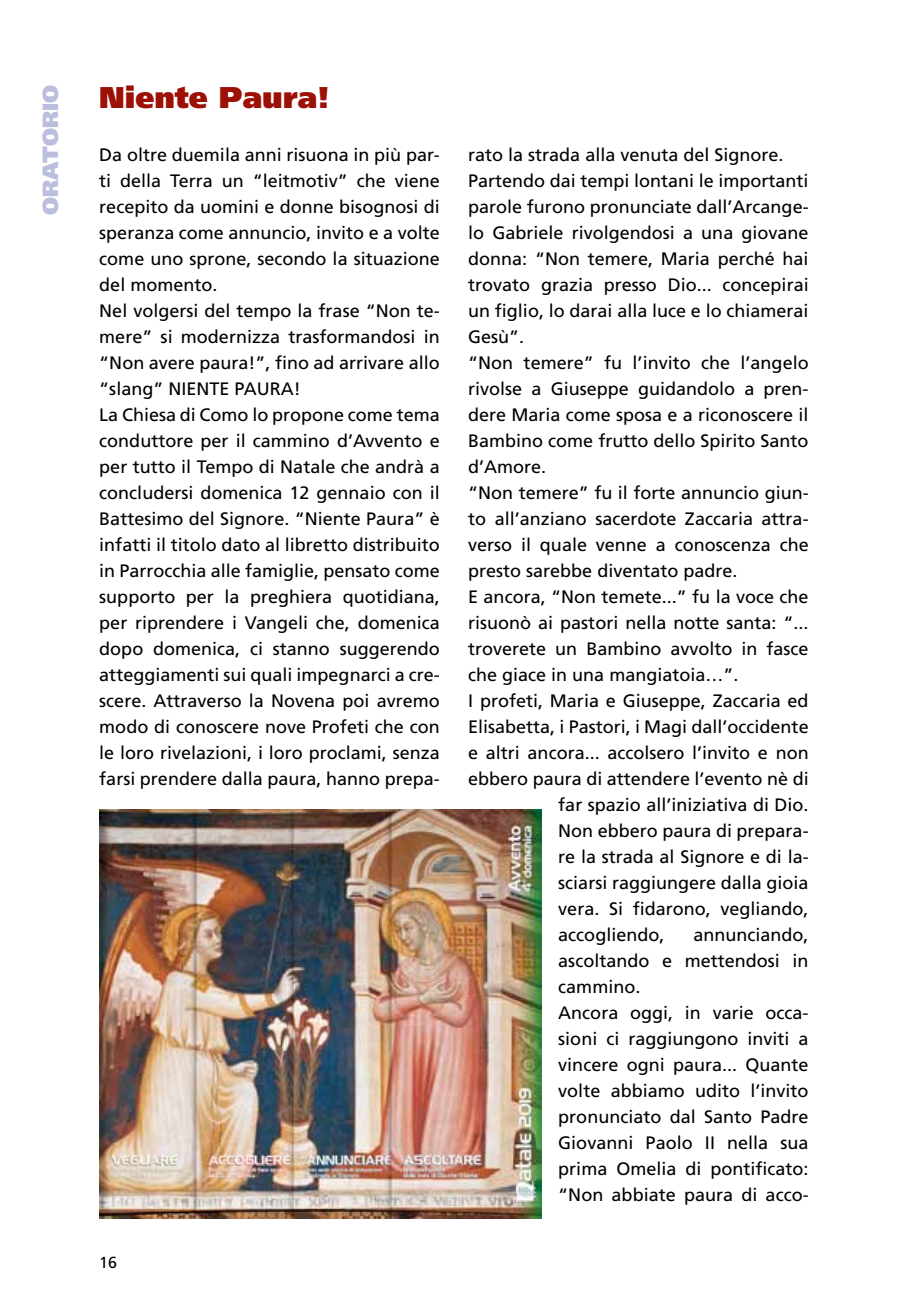
<style>
.page{position:relative;width:908px;height:1304px;background:#fff}
.page>*{position:absolute;margin:0;border:0;box-sizing:border-box;transform-origin:0 0}
.t1{font:900 30px "Frutiger";color:#9c1006}
.t2{font:900 22px "Frutiger";color:#bbbedc}
.t3{font:18px/26px "Frutiger";color:#000}
.t4{font:16px "Frutiger";color:#000}
</style>
<div class="page">
<img style="left:99px;top:809px;width:442px;height:410px">
<p class="t2" style="left:37px;top:215px;width:131px;rotate:-90deg">oratorio</p>
<h1 class="t1" style="left:99px;top:79px;width:232px">Niente Paura!</h1>
<p class="t3" style="left:99px;top:142px;width:342px">Da oltre duemila anni risuona in più par&shy;ti della Terra un “leitmotiv” che viene recepito da uomini e donne bisognosi di speranza come annuncio, invito e a volte come uno sprone, secondo la situazione del momento.<br>Nel volgersi del tempo la frase “Non te&shy;mere” si modernizza trasformandosi in “Non avere paura!”, fino ad arrivare allo “slang” NIENTE</p>
<p class="t3" style="left:99px;top:376px;width:342px;text-indent:194px">!<br>La Chiesa di Como lo propone come tema conduttore per il cammino d’Avvento e per tutto il Tempo di Natale che andrà a concludersi domenica 12 gennaio con il Battesimo del Signore. “N iente Paura” è infatti il titolo dato al libretto distribuito in Parrocchia alle famiglie, pensato come supporto per la preghiera quotidiana, per riprendere i Vangeli che, domenica dopo domenica, ci stanno suggerendo atteggiamenti sui quali impegnarci a cre&shy;scere. Attraverso la N ovena poi avremo modo di conoscere nove Profeti che con le loro rivelazioni, i loro proclami, senza farsi prendere dalla paura, hanno prepa-</p>
<p class="t3" style="left:234px;top:376px;width:13px">PAURA</p>
<p class="t4" style="left:99px;top:1253px;width:19px">16</p>
<p class="t3" style="left:468px;top:142px;width:317px">rato la strada alla venuta del Signore.</p>
<p class="t3" style="left:468px;top:168px;width:342px">Partendo dai tempi lontani le importanti</p>
<p class="t3" style="left:468px;top:194px;width:342px">parole furono pronunciate dall’Arcange-</p>
<p class="t3" style="left:468px;top:220px;width:342px">lo Gabriele rivolgendosi a una giovane</p>
<p class="t3" style="left:468px;top:246px;width:342px">donna: “Non temere, Maria perché hai</p>
<p class="t3" style="left:468px;top:272px;width:342px">trovato grazia presso Dio... concepirai</p>
<p class="t3" style="left:468px;top:298px;width:342px">un figlio, lo darai alla luce e lo chiamerai</p>
<p class="t3" style="left:468px;top:324px;width:58px">Gesù”.</p>
<p class="t3" style="left:468px;top:350px;width:342px">“Non temere” fu l’invito che l’angelo</p>
<p class="t3" style="left:468px;top:376px;width:342px">rivolse a Giuseppe guidandolo a pren-</p>
<p class="t3" style="left:468px;top:402px;width:342px">dere Maria come sposa e a riconoscere il</p>
<p class="t3" style="left:468px;top:428px;width:342px">Bambino come frutto dello Spirito Santo</p>
<p class="t3" style="left:468px;top:454px;width:80px">d’Amore.</p>
<p class="t3" style="left:468px;top:480px;width:342px">“Non temere” fu il forte annuncio giun-</p>
<p class="t3" style="left:468px;top:506px;width:342px">to all’anziano sacerdote Zaccaria attra-</p>
<p class="t3" style="left:468px;top:532px;width:342px">verso il quale venne a conoscenza che</p>
<p class="t3" style="left:468px;top:558px;width:271px">presto sarebbe diventato padre.</p>
<p class="t3" style="left:468px;top:584px;width:342px">E ancora, “Non temete...” fu la voce che</p>
<p class="t3" style="left:468px;top:610px;width:342px">risuonò ai pastori nella notte santa: “...</p>
<p class="t3" style="left:468px;top:636px;width:342px">troverete un Bambino avvolto in fasce</p>
<p class="t3" style="left:468px;top:662px;width:272px">che giace in una mangiatoia…”.</p>
<p class="t3" style="left:468px;top:688px;width:342px">I profeti, Maria e Giuseppe, Zaccaria ed</p>
<p class="t3" style="left:468px;top:714px;width:342px">E lisabetta, i Pastori, i Magi dall’occidente</p>
<p class="t3" style="left:468px;top:740px;width:342px">e altri ancora... accolsero l’invito e non</p>
<p class="t3" style="left:468px;top:766px;width:342px">ebbero paura di attendere l’evento nè di</p>
<p class="t3" style="left:558px;top:792px;width:252px">far spazio all’iniziativa di Dio.</p>
<p class="t3" style="left:558px;top:818px;width:252px">Non ebbero paura di prepara-</p>
<p class="t3" style="left:558px;top:844px;width:252px">re la strada al Signore e di la-</p>
<p class="t3" style="left:558px;top:870px;width:252px">sciarsi raggiungere dalla gioia</p>
<p class="t3" style="left:558px;top:896px;width:252px">vera. Si fidarono, vegliando,</p>
<p class="t3" style="left:558px;top:922px;width:108px">accogliendo,</p>
<p class="t3" style="left:558px;top:922px;width:252px;text-indent:135px">annunciando, ascoltando e mettendosi in cammino.<br>Ancora oggi, in varie occa&shy;sioni ci raggiungono inviti a vincere ogni paura... Quante volte abbiamo udito l’invito pronunciato dal Santo Padre<br>Giovanni Paolo II nella sua prima Omelia di pontificato: “Non abbiate paura di acco-</p>
</div>
